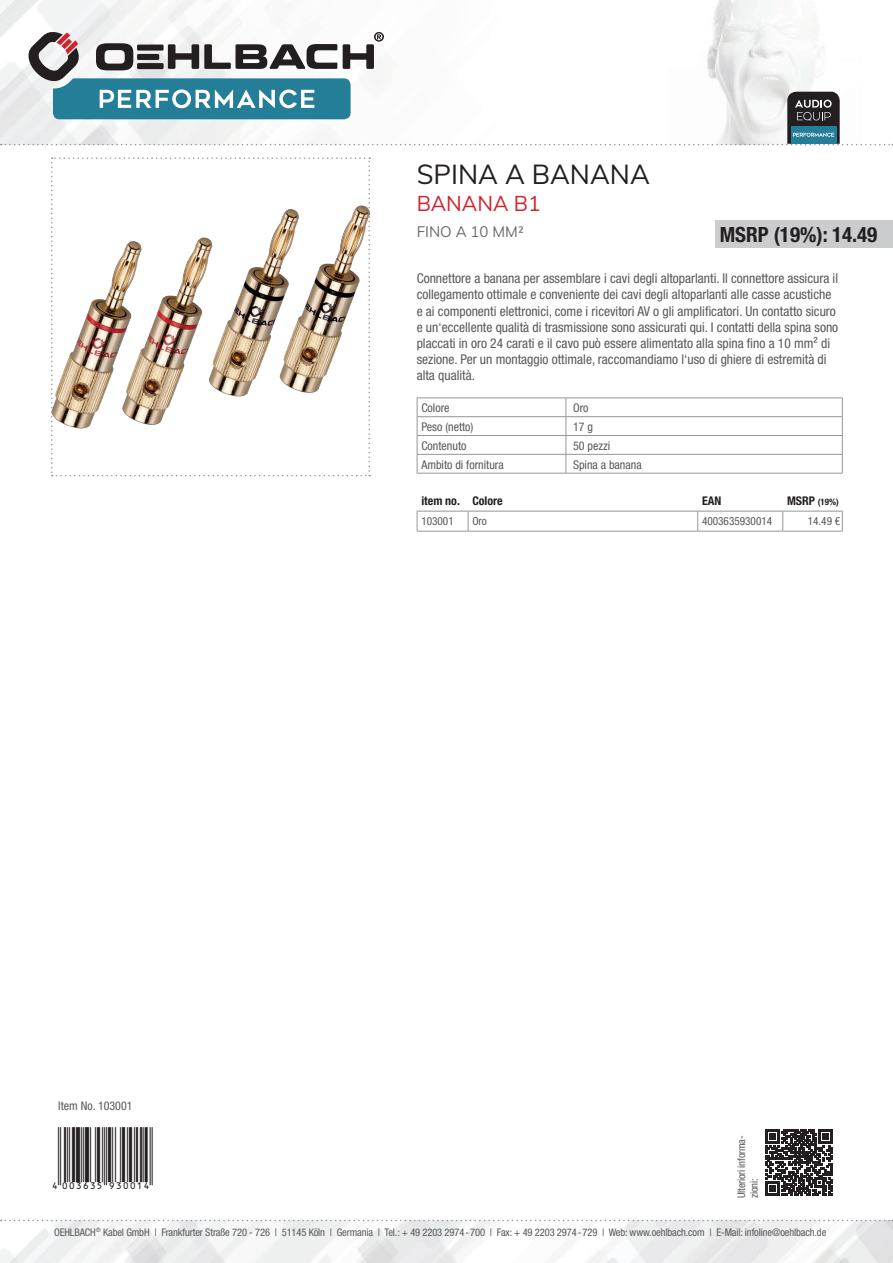
<style>
.page{position:relative;width:893px;height:1263px;background:#fff}
.page>*{position:absolute;margin:0;border:0;box-sizing:border-box;transform-origin:0 0}
.t1{font:27px "EAN";color:#231f20}
.t2{font:27px "Muli";color:#231f20}
.t3{font:700 condensed 21px "Helvetica Neue LTW1 G";color:#231f20}
.t4{font:21px "Muli";color:#d1232a}
.t5{font:15px "Muli";color:#6c6d70}
.t6{font:condensed 13.5px/16.2px "Helvetica Neue LTW1 G";color:#57585a}
.t7{font:condensed 12px "Helvetica Neue LTW1 G";color:#57585a}
.t8{font:700 condensed 12px "Helvetica Neue LTW1 G";color:#231f20}
.t9{font:condensed 11.25px "Helvetica Neue LTW1 G";color:#57585a}
.t10{font:condensed 10.5px/12.6px "Helvetica Neue LTW1 G";letter-spacing:-.01em;color:#57585a}
.t11{font:700 condensed 9px "Helvetica Neue LTW1 G";color:#231f20}
.s1{font-size:12px}
</style>
<div class="page">
<img style="left:0;top:1220px;width:893px;height:43px">
<img style="left:0;top:0;width:818px;height:145px">
<svg style="left:1px;top:1220px;width:892px;height:1px"></svg>
<svg style="left:51px;top:157px;width:319px;height:319px"></svg>
<svg style="left:766px;top:1129px;width:66px;height:67px"></svg>
<svg style="left:1px;top:31px;width:892px;height:114px"></svg>
<svg style="left:417px;top:510px;width:426px;height:21px"></svg>
<hr style="left:417px;top:531px;width:51px;height:1px;background:#939598">
<hr style="left:468px;top:531px;width:230px;height:1px;background:#939598">
<hr style="left:698px;top:531px;width:85px;height:1px;background:#939598">
<hr style="left:783px;top:531px;width:60px;height:1px;background:#939598">
<hr style="left:417px;top:511px;width:51px;height:1px;background:#939598">
<hr style="left:468px;top:511px;width:230px;height:1px;background:#939598">
<hr style="left:698px;top:511px;width:85px;height:1px;background:#939598">
<hr style="left:783px;top:511px;width:60px;height:1px;background:#939598">
<div style="left:715px;top:220px;width:178px;height:28px;background:#cbccce"></div>
<hr style="left:417px;top:397px;width:149px;height:1px;background:#939598">
<hr style="left:566px;top:397px;width:277px;height:1px;background:#939598">
<svg style="left:417px;top:398px;width:426px;height:75px"></svg>
<hr style="left:417px;top:473px;width:149px;height:1px;background:#939598">
<hr style="left:566px;top:473px;width:277px;height:1px;background:#939598">
<h1 class="t2" style="left:417px;top:155px;width:235px">SPINA A BANANA</h1>
<h2 class="t4" style="left:417px;top:188px;width:126px">BANANA B1</h2>
<p class="t5" style="left:417px;top:221px;width:109px">FINO A 10 MM²</p>
<p class="t6" style="left:417px;top:270px;width:423px">Connettore a banana per assemblare i cavi degli altoparlanti. Il connettore assicura il collegamento ottimale e conveniente dei cavi degli altoparlanti alle casse acustiche e ai componenti elettronici, come i ricevitori AV o gli amplificatori. Un contatto sicuro e un‘eccellente qualità di trasmissione sono assicurati qui. I contatti della spina sono placcati in oro 24 carati e il cavo può essere alimentato alla spina fino a 10 mm² di sezione. Per un montaggio ottimale, raccomandiamo l‘uso di ghiere di estremità di alta qualità.</p>
<p class="t7" style="left:421px;top:401px;width:30px">Colore</p>
<p class="t7" style="left:573px;top:401px;width:17px">Oro</p>
<p class="t7" style="left:421px;top:420px;width:54px">Peso (netto)</p>
<p class="t7" style="left:573px;top:420px;width:21px">17 g</p>
<p class="t7" style="left:421px;top:439px;width:47px">Contenuto</p>
<p class="t7" style="left:573px;top:439px;width:39px">50 pezzi</p>
<p class="t7" style="left:421px;top:458px;width:84px">Ambito di fornitura</p>
<p class="t7" style="left:573px;top:458px;width:70px">Spina a banana</p>
<h2 class="t3" style="left:720px;top:222px;width:159px">MSRP (19%): 14.49</h2>
<p class="t8" style="left:421px;top:494px;width:83px">item no. Colore</p>
<p class="t8" style="left:702px;top:494px;width:21px">EAN</p>
<p class="t11" style="left:787px;top:496px;width:53px"><span class="s1">MSRP</span> (19%)</p>
<p class="t9" style="left:421px;top:514px;width:34px">103001</p>
<p class="t9" style="left:472px;top:514px;width:16px">Oro</p>
<p class="t9" style="left:702px;top:514px;width:72px">4003635930014</p>
<p class="t9" style="left:808px;top:514px;width:34px">14.49 €</p>
<p class="t7" style="left:58px;top:1099px;width:76px">Item No. 103001</p>
<h1 class="t1" style="left:51px;top:1157px;width:103px">4":D=@GI#WQNNOR"</h1>
<p class="t10" style="left:735px;top:1198px;width:64px;rotate:-90deg">Ulteriori informa&shy;zioni:</p>
<p class="t10" style="left:54px;top:1226px;width:774px">OEHLBACH<sup>®</sup> Kabel GmbH | Frankfurter Straße 720 - 726 | 51145 Köln | Germania | Tel.: + 49 2203 2974-700 | Fax: + 49 2203 2974-729 | Web: www.oehlbach.com | E-Mail: infoline@oehlbach.de</p>
</div>
